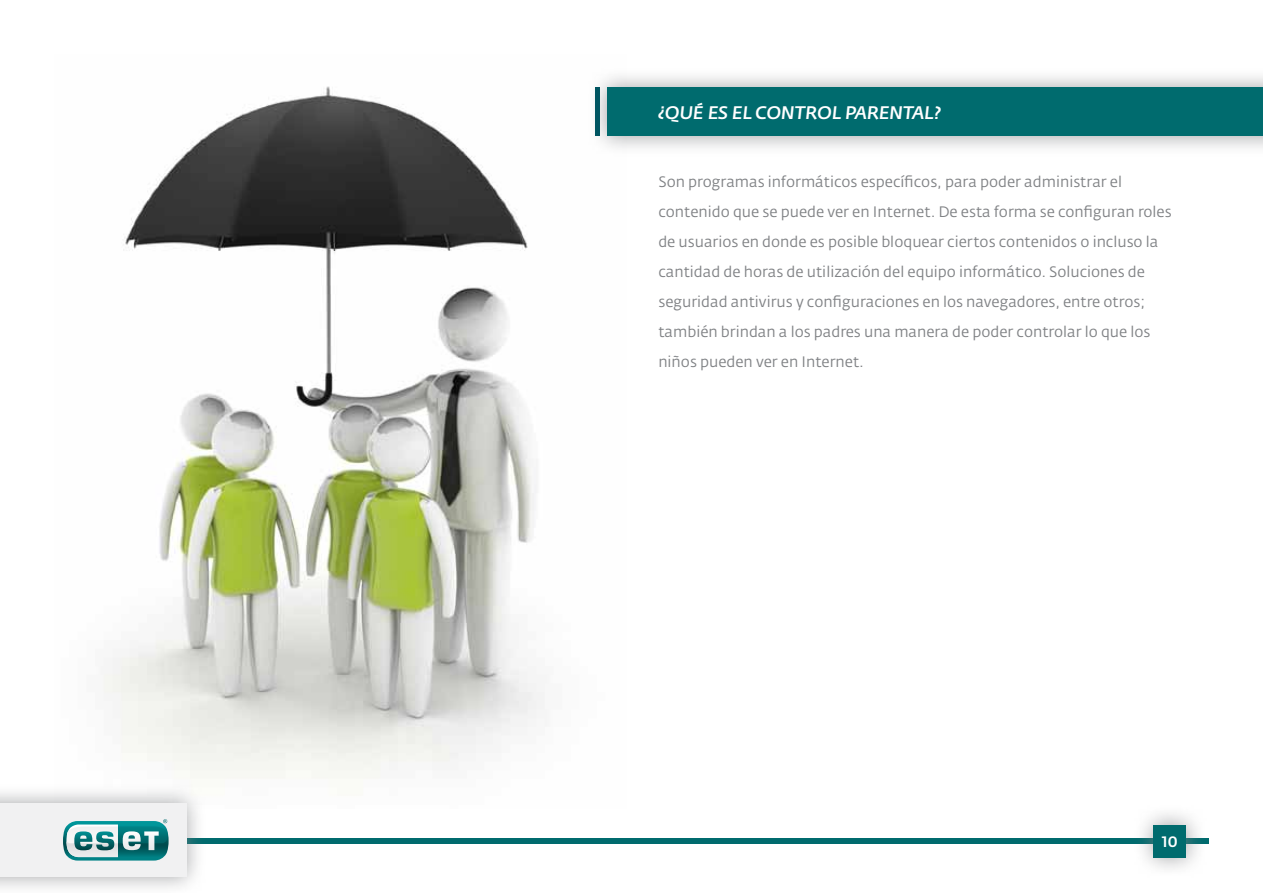
<style>
.page{position:relative;width:1263px;height:893px;background:#fff}
.page>*{position:absolute;margin:0;border:0;box-sizing:border-box;transform-origin:0 0}
.t1{font:italic 500 18px "Fedra Sans Alt Pro";letter-spacing:.01em;color:#fff}
.t2{font:15px/30px "Fedra Sans Alt Pro";color:#808285}
.t3{font:500 15px "Fedra Sans Alt Pro";color:#fff}
</style>
<div class="page">
<img style="left:103px;top:86px;width:442px;height:693px">
<div style="left:587px;top:67px;width:676px;height:90px;background:#808285;opacity:.75"></div>
<div style="left:607px;top:87px;width:656px;height:49px;background:#006b6e"></div>
<div style="left:595px;top:87px;width:5px;height:49px;background:#005561"></div>
<div style="left:55px;top:838px;width:1153px;height:6px;background:#006b6e"></div>
<div style="left:1133px;top:804px;width:73px;height:74px;background:#808285;opacity:.75"></div>
<div style="left:1153px;top:825px;width:33px;height:33px;background:#006b6e"></div>
<div style="left:0;top:783px;width:206px;height:110px;background:#808285;opacity:.75"></div>
<div style="left:0;top:803px;width:186px;height:73px;background:#f1f1f2"></div>
<svg style="left:63px;top:819px;width:106px;height:42px"></svg>
<p class="t1" style="left:658px;top:101px;width:123px">¿QUÉ ES EL CONTRO</p>
<p class="t1" style="left:832px;top:101px;width:110px">L PARENTAL?</p>
<p class="t2" style="left:658px;top:167px;width:515px">Son programas informáticos específicos, para poder administrar el contenido que se puede ver en Internet. De esta forma se configuran roles de usuarios en donde es posible bloquear ciertos contenidos o incluso la cantidad de horas de utilización del equipo informático. Soluciones de seguridad antivirus y configuraciones en los navegadores, entre otros; también brindan a los padres una manera de poder controlar lo que los niños pueden ver en Internet.</p>
<p class="t3" style="left:1162px;top:832px;width:17px">10</p>
</div>
